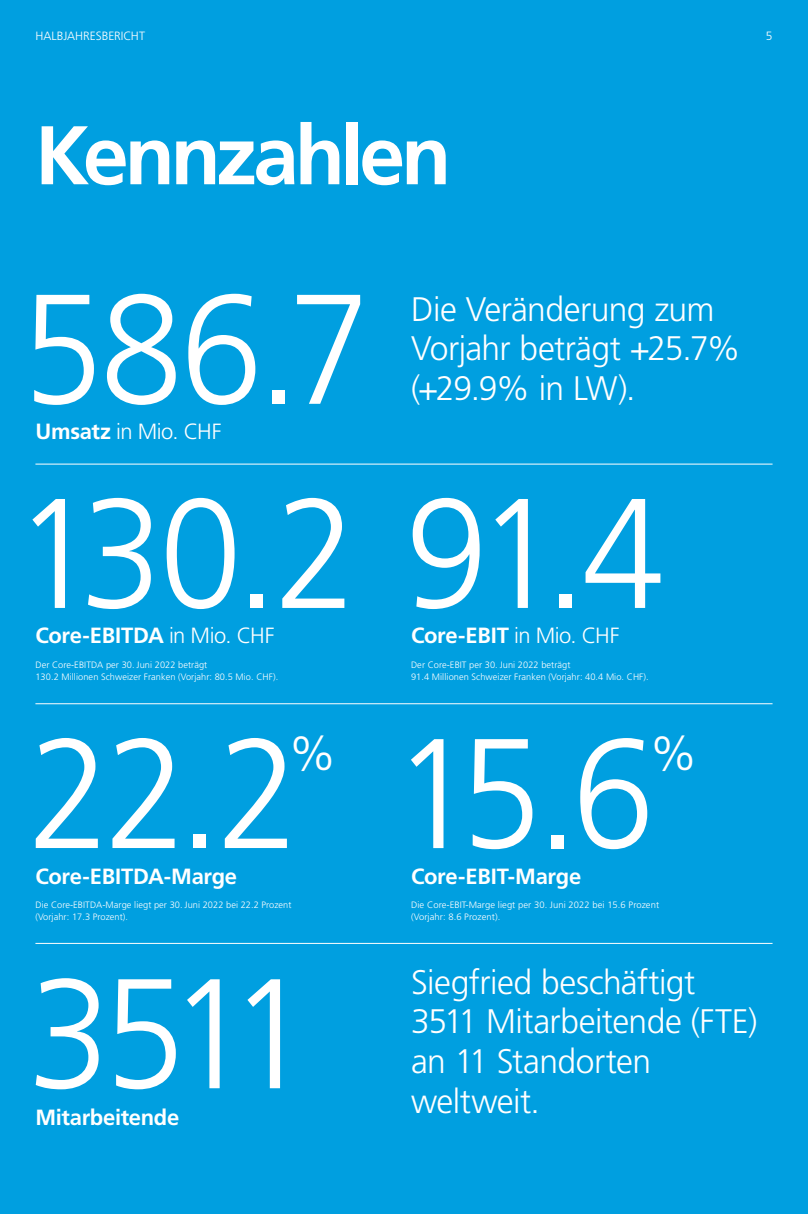
<style>
.page{position:relative;width:808px;height:1214px;background:#fff}
.page>*{position:absolute;margin:0;border:0;box-sizing:border-box;transform-origin:0 0}
.t1{font:300 156px "Frutiger LT Std";letter-spacing:-.06em;color:#fff;scale:.95 1}
.t2{font:700 83px "Frutiger LT Std";letter-spacing:-.05em;color:#fff}
.t3{font:300 48px "Frutiger LT Std";color:#fff}
.t4{font:300 34px/39.7px "Frutiger LT Std";letter-spacing:-.02em;color:#fff}
.t5{font:700 22px "Frutiger LT Std";letter-spacing:-.015em;color:#fff}
.t6{font:300 22px "Frutiger LT Std";letter-spacing:-.02em;color:#fff}
.t7{font:300 12px "Frutiger LT Std";color:#fff}
.t8{font:300 9.2px/12px "Frutiger LT Std";letter-spacing:.005em;color:#fff}
.s1{font-weight:700}
.s2{font-weight:300}
</style>
<div class="page">
<div style="left:0;top:0;width:808px;height:1213px;background:#009fe0"></div>
<hr style="left:35px;top:703px;width:737px;height:1px;background:#fff">
<hr style="left:35px;top:464px;width:737px;height:1px;background:#fff">
<hr style="left:35px;top:943px;width:737px;height:1px;background:#fff">
<h3 class="t7" style="left:35px;top:29px;width:111px">HALBJAHRESBERICHT</h3>
<h3 class="t7" style="left:766px;top:29px;width:8px">5</h3>
<h2 class="t2" style="left:35px;top:107px;width:418px">Kennzahlen</h2>
<h1 class="t1" style="left:21px;top:261px;width:369px">586.7</h1>
<h3 class="t4" style="left:411px;top:289px;width:331px">Die Veränderung zum<br>Vorjahr beträgt +25.7% (+29.9% in LW).</h3>
<h3 class="t6" style="left:35px;top:419px;width:188px"><span class="s1">Umsatz</span> in Mio. CHF</h3>
<h1 class="t1" style="left:14px;top:465px;width:686px">130.2 91.4</h1>
<h3 class="t5" style="left:35px;top:622px;width:241px">Core-EBITDA <span class="s2">in Mio. CHF</span></h3>
<h3 class="t5" style="left:411px;top:622px;width:210px">Core-EBIT <span class="s2">in Mio. CHF</span></h3>
<p class="t8" style="left:35px;top:659px;width:244px">Der Core-EBITDA per 30. Juni 2022 beträgt<br>130.2 Millionen Schweizer Franken (Vorjahr: 80.5 Mio. CHF).</p>
<p class="t8" style="left:411px;top:659px;width:239px">Der Core-EBIT per 30. Juni 2022 beträgt<br>91.4 Millionen Schweizer Franken (Vorjahr: 40.4 Mio. CHF).</p>
<h1 class="t1" style="left:28px;top:705px;width:287px">22.2</h1>
<h3 class="t3" style="left:289px;top:726px;width:49px">%</h3>
<h1 class="t1" style="left:393px;top:705px;width:277px">15.6</h1>
<h3 class="t3" style="left:650px;top:726px;width:49px">%</h3>
<h3 class="t5" style="left:35px;top:863px;width:203px">Core-EBITDA-Marge</h3>
<h3 class="t5" style="left:411px;top:863px;width:172px">Core-EBIT-Marge</h3>
<p class="t8" style="left:35px;top:899px;width:258px">Die Core-EBITDA-Marge liegt per 30. Juni 2022 bei 22.2 Prozent (Vorjahr: 17.3 Prozent).</p>
<p class="t8" style="left:411px;top:899px;width:250px">Die Core-EBIT-Marge liegt per 30. Juni 2022 bei 15.6 Prozent (Vorjahr: 8.6 Prozent).</p>
<h1 class="t1" style="left:28px;top:945px;width:300px">3511</h1>
<h3 class="t4" style="left:411px;top:962px;width:348px">Siegfried beschäftigt<br>3511 Mitarbeitende (FTE) an 11 Standorten weltweit.</h3>
<h3 class="t5" style="left:35px;top:1104px;width:145px">Mitarbeitende</h3>
</div>
